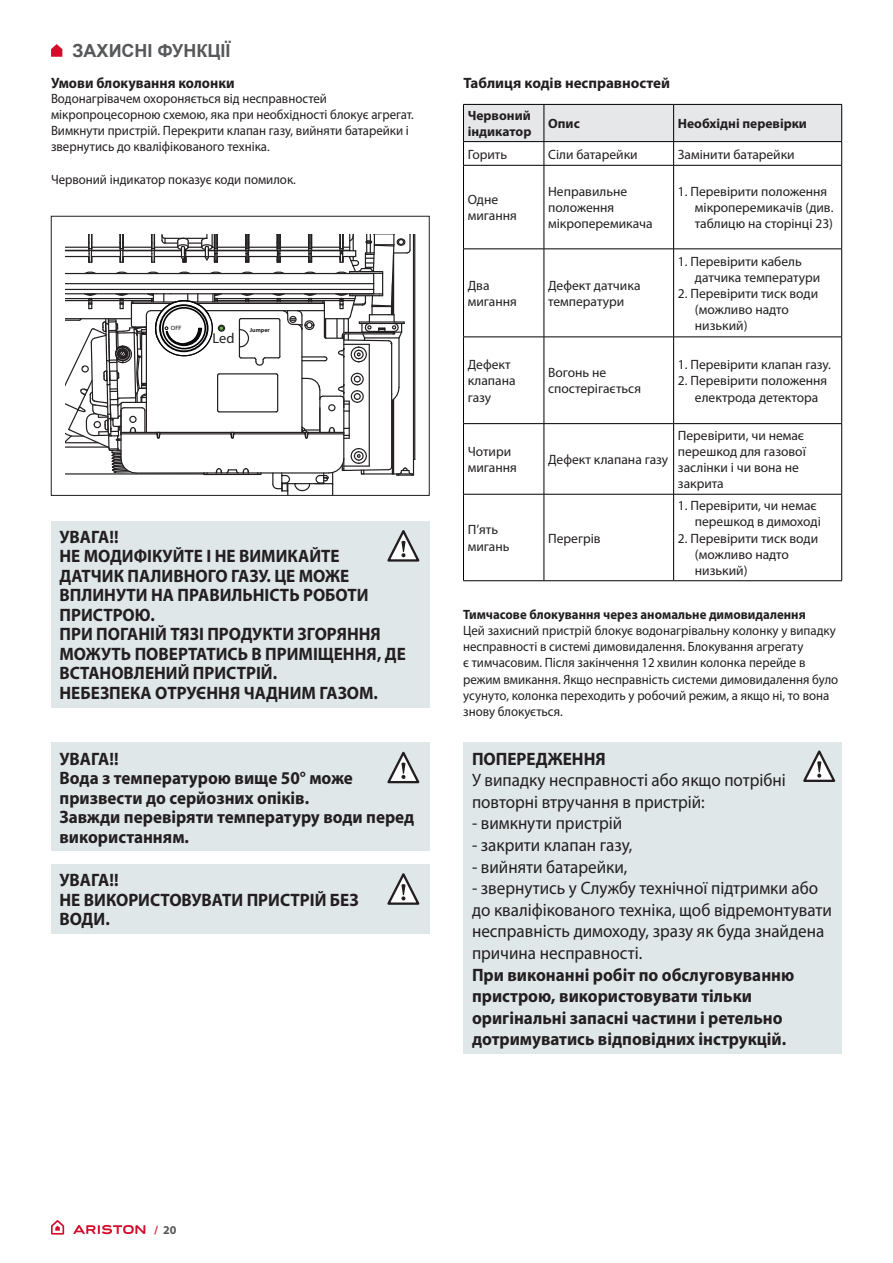
<style>
.page{position:relative;width:893px;height:1263px;background:#fff}
.page>*{position:absolute;margin:0;border:0;box-sizing:border-box;transform-origin:0 0}
.t1{font:25.65px "Arial";color:#231f20}
.t2{font:22.8px/27.5px "Arial";color:#231f20}
.t3{font:700 18px/19.5px "Myriad Pro";color:#231f20;scale:.95 1}
.t4{font:18px/21.6px "Myriad Pro";color:#231f20;scale:.95 1}
.t5{font:700 18px "Arial";color:#57585a}
.t6{font:600 17.85px "Myriad Pro";letter-spacing:.725em;color:#231f20}
.t7{font:700 15px "Myriad Pro";color:#231f20}
.t8{font:700 15px "Myriad Pro";color:#231f20;scale:.95 1}
.t9{font:14.4px "Myriad Pro";color:#231f20}
.t10{font:13.5px/16.2px "Myriad Pro";color:#231f20}
.t11{font:13.5px/16.2px "Myriad Pro";color:#231f20;scale:.95 1}
.t12{font:700 13.5px "Myriad Pro";color:#231f20;scale:.95 1}
.t13{font:700 13.5px/16.2px "Myriad Pro";color:#231f20}
.t14{font:700 12px "Myriad Pro";color:#57585a}
.t15{font:6.15px "Myriad Pro";color:#000}
.t16{font:700 6px "Myriad Pro";color:#231f20}
.s1{color:#d43345}
</style>
<div class="page">
<svg style="left:51px;top:44px;width:11px;height:13px"></svg>
<svg style="left:51px;top:1220px;width:13px;height:14px"></svg>
<svg style="left:73px;top:1225px;width:72px;height:9px"></svg>
<svg style="left:65px;top:234px;width:350px;height:260px"></svg>
<div style="left:51px;top:216px;width:378px;height:280px;border:1px solid #231f20"></div>
<div style="left:51px;top:521px;width:378px;height:186px;background:#e0e7e9"></div>
<div style="left:51px;top:743px;width:378px;height:108px;background:#e0e7e9"></div>
<div style="left:51px;top:864px;width:378px;height:70px;background:#e0e7e9"></div>
<svg style="left:387px;top:530px;width:33px;height:32px"></svg>
<svg style="left:387px;top:751px;width:33px;height:32px"></svg>
<svg style="left:387px;top:873px;width:33px;height:32px"></svg>
<svg style="left:463px;top:104px;width:379px;height:61px"></svg>
<hr style="left:463px;top:165px;width:81px;height:1px;background:#000">
<hr style="left:463px;top:166px;width:1px;height:83px;background:#000">
<hr style="left:544px;top:165px;width:130px;height:1px;background:#000">
<hr style="left:544px;top:166px;width:1px;height:83px;background:#000">
<hr style="left:674px;top:165px;width:168px;height:1px;background:#000">
<hr style="left:673px;top:166px;width:1px;height:83px;background:#000">
<hr style="left:841px;top:166px;width:1px;height:83px;background:#000">
<hr style="left:463px;top:249px;width:81px;height:1px;background:#000">
<hr style="left:463px;top:249px;width:1px;height:88px;background:#000">
<hr style="left:544px;top:249px;width:130px;height:1px;background:#000">
<hr style="left:544px;top:249px;width:1px;height:88px;background:#000">
<hr style="left:674px;top:249px;width:168px;height:1px;background:#000">
<hr style="left:673px;top:249px;width:1px;height:88px;background:#000">
<hr style="left:841px;top:249px;width:1px;height:88px;background:#000">
<hr style="left:463px;top:337px;width:81px;height:1px;background:#000">
<hr style="left:463px;top:337px;width:1px;height:86px;background:#000">
<hr style="left:544px;top:337px;width:130px;height:1px;background:#000">
<hr style="left:544px;top:337px;width:1px;height:86px;background:#000">
<hr style="left:674px;top:337px;width:168px;height:1px;background:#000">
<hr style="left:673px;top:337px;width:1px;height:86px;background:#000">
<hr style="left:841px;top:337px;width:1px;height:86px;background:#000">
<hr style="left:463px;top:423px;width:81px;height:1px;background:#000">
<hr style="left:463px;top:424px;width:1px;height:70px;background:#000">
<hr style="left:544px;top:423px;width:130px;height:1px;background:#000">
<hr style="left:544px;top:424px;width:1px;height:70px;background:#000">
<hr style="left:674px;top:423px;width:168px;height:1px;background:#000">
<hr style="left:673px;top:424px;width:1px;height:70px;background:#000">
<hr style="left:841px;top:424px;width:1px;height:70px;background:#000">
<hr style="left:463px;top:494px;width:81px;height:1px;background:#000">
<hr style="left:463px;top:494px;width:1px;height:86px;background:#000">
<hr style="left:544px;top:494px;width:130px;height:1px;background:#000">
<hr style="left:544px;top:494px;width:1px;height:86px;background:#000">
<hr style="left:674px;top:494px;width:168px;height:1px;background:#000">
<hr style="left:673px;top:494px;width:1px;height:86px;background:#000">
<hr style="left:841px;top:494px;width:1px;height:86px;background:#000">
<hr style="left:463px;top:580px;width:81px;height:1px;background:#000">
<hr style="left:544px;top:580px;width:130px;height:1px;background:#000">
<hr style="left:674px;top:580px;width:168px;height:1px;background:#000">
<div style="left:463px;top:742px;width:379px;height:312px;background:#e0e7e9"></div>
<svg style="left:803px;top:750px;width:33px;height:32px"></svg>
<h3 class="t5" style="left:72px;top:39px;width:160px">ЗАХИСНІ ФУНКЦІЇ</h3>
<p class="t8" style="left:51px;top:74px;width:195px">Умови блокування колонки</p>
<p class="t11" style="left:51px;top:90px;width:383px">Водонагрiвачем охороняється від несправностей мікропроцесорною схемою, яка при необхідності блокує агрегат.</p>
<p class="t11" style="left:51px;top:123px;width:378px">Вимкнути пристрій. Перекрити клапан газу, вийняти батарейки і звернутись до кваліфікованого техніка.</p>
<p class="t11" style="left:51px;top:171px;width:259px">Червоний індикатор показує коди помилок.</p>
<p class="t15" style="left:171px;top:324px;width:12px">OFF</p>
<p class="t9" style="left:213px;top:329px;width:23px">Led</p>
<p class="t16" style="left:250px;top:326px;width:22px">Jumper</p>
<p class="t3" style="left:60px;top:527px;width:64px">УВАГА!!</p>
<p class="t3" style="left:60px;top:547px;width:327px">НЕ МОДИФІКУЙТЕ І НЕ ВИМИКАЙТЕ<br>ДАТЧИК ПАЛИВНОГО ГАЗУ. ЦЕ МОЖЕ<br>ВПЛИНУТИ НА ПРАВИЛЬНІСТЬ РОБОТИ<br>ПРИСТРОЮ.</p>
<p class="t3" style="left:60px;top:625px;width:366px">ПРИ ПОГАНІЙ ТЯЗІ ПРОДУКТИ ЗГОРЯННЯ<br>МОЖУТЬ ПОВЕРТАТИСЬ В ПРИМІЩЕННЯ, ДЕ<br>ВСТАНОВЛЕНИЙ ПРИСТРІЙ.</p>
<p class="t3" style="left:60px;top:683px;width:337px">НЕБЕЗПЕКА ОТРУЄННЯ ЧАДНИМ ГАЗОМ.</p>
<p class="t3" style="left:60px;top:749px;width:64px">УВАГА!!</p>
<p class="t3" style="left:60px;top:768px;width:310px">Вода з температурою вище 50° може призвести до серйозних опіків.</p>
<p class="t3" style="left:60px;top:807px;width:375px">Завжди перевіряти температуру води перед використанням.</p>
<p class="t3" style="left:60px;top:870px;width:64px">УВАГА!!</p>
<p class="t3" style="left:60px;top:890px;width:317px">НЕ ВИКОРИСТОВУВАТИ ПРИСТРІЙ БЕЗ<br>ВОДИ.</p>
<p class="t7" style="left:463px;top:74px;width:208px">Таблиця кодів несправностей</p>
<p class="t13" style="left:468px;top:107px;width:65px">Червоний індикатор</p>
<p class="t13" style="left:548px;top:116px;width:33px">Опис</p>
<p class="t13" style="left:678px;top:116px;width:131px">Необхідні перевірки</p>
<p class="t10" style="left:468px;top:146px;width:41px">Горить</p>
<p class="t10" style="left:548px;top:146px;width:91px">Сіли батарейки</p>
<p class="t10" style="left:678px;top:146px;width:118px">Замінити батарейки</p>
<p class="t10" style="left:468px;top:192px;width:51px">Одне мигання</p>
<p class="t10" style="left:548px;top:184px;width:106px">Неправильне положення мікроперемикача</p>
<p class="t10" style="left:695px;top:184px;width:140px;text-indent:-17px">1. Перевірити положення мікроперемикачів (див. таблицю на сторінці 23)</p>
<p class="t2" style="left:712px;top:215px;width:173px">Vite<br>regolazione massimo/minimo</p>
<p class="t10" style="left:695px;top:253px;width:127px;text-indent:-17px">1. Перевірити кабель датчика температури</p>
<p class="t10" style="left:695px;top:286px;width:125px;text-indent:-17px">2. Перевірити тиск води (можливо надто низький)</p>
<p class="t10" style="left:468px;top:277px;width:51px">Два мигання</p>
<p class="t10" style="left:548px;top:277px;width:94px">Дефект датчика температури</p>
<p class="t10" style="left:468px;top:357px;width:49px">Дефект клапана газу</p>
<p class="t10" style="left:548px;top:365px;width:94px">Вогонь не спостерігається</p>
<p class="t6" style="left:501px;top:386px;width:168px">12345678</p>
<p class="t10" style="left:678px;top:357px;width:155px">1. Перевірити клапан газу.</p>
<p class="t10" style="left:695px;top:373px;width:134px;text-indent:-17px">2. Перевірити положення електрода детектора</p>
<p class="t1" style="left:722px;top:358px;width:136px">microswitch</p>
<p class="t10" style="left:468px;top:443px;width:51px">Чотири мигання</p>
<p class="t10" style="left:548px;top:452px;width:122px">Дефект клапана газу</p>
<p class="t10" style="left:468px;top:522px;width:43px">П’ять мигань</p>
<p class="t10" style="left:548px;top:530px;width:54px">Перегрів</p>
<p class="t10" style="left:678px;top:427px;width:129px">Перевірити, чи немає перешкод для газової заслінки і чи вона не закрита</p>
<p class="t10" style="left:695px;top:498px;width:127px;text-indent:-17px">1. Перевірити, чи немає перешкод в димоході</p>
<p class="t10" style="left:695px;top:530px;width:125px;text-indent:-17px">2. Перевірити тиск води (можливо надто низький)</p>
<p class="t12" style="left:463px;top:607px;width:362px">Тимчасове блокування через аномальне димовидалення</p>
<p class="t11" style="left:463px;top:623px;width:396px">Цей захисний пристрій блокує водонагрівальну колонку у випадку несправності в системі димовидалення. Блокування агрегату<br>є тимчасовим. Після закінчення 12 хвилин колонка перейде в режим вмикання. Якщо несправність системи димовидалення було усунуто, колонка переходить у робочий режим, а якщо ні, то вона знову блокується.</p>
<p class="t3" style="left:472px;top:749px;width:142px">ПОПЕРЕДЖЕННЯ</p>
<p class="t4" style="left:472px;top:770px;width:332px">У випадку несправності або якщо потрібні повторні втручання в пристрій:</p>
<p class="t4" style="left:472px;top:813px;width:160px">- вимкнути пристрій</p>
<p class="t4" style="left:472px;top:834px;width:170px">- закрити клапан газу,</p>
<p class="t4" style="left:472px;top:856px;width:165px">- вийняти батарейки,</p>
<p class="t4" style="left:472px;top:878px;width:380px">- звернутись у Службу технічної підтримки або до кваліфікованого техніка, щоб відремонтувати несправність димоходу, зразу як буда знайдена причина несправності.</p>
<p class="t3" style="left:472px;top:964px;width:341px;line-height:21.6px">При виконанні робіт по обслуговуванню пристрою, використовувати тільки оригінальні запасні частини і ретельно дотримуватись відповідних інструкцій.</p>
<p class="t14" style="left:154px;top:1223px;width:24px"><span class="s1">/</span> 20</p>
</div>
